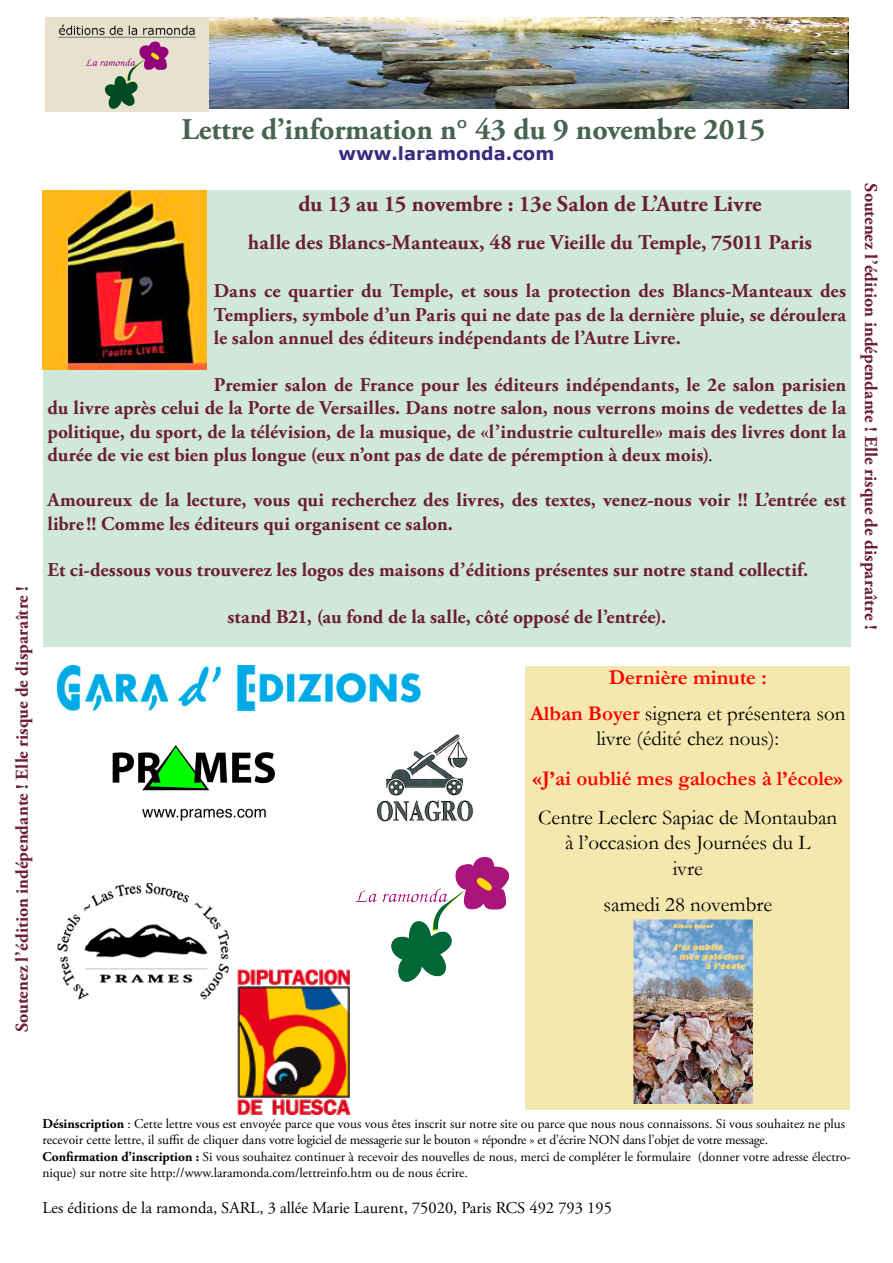
<style>
.page{position:relative;width:893px;height:1263px;background:#fff}
.page>*{position:absolute;margin:0;border:0;box-sizing:border-box;transform-origin:0 0}
.t1{font:700 30px "Adobe Garamond Pro";color:#46644f}
.t2{font:700 22.5px "Adobe Garamond Pro";letter-spacing:-.005em;color:#6b1e35}
.t3{font:21px/25.2px "Garamond";color:#000;text-align:center}
.t4{font:700 21px/36px "Garamond";color:#f00;text-align:center}
.t5{font:700 21px "Adobe Garamond Pro";color:#6b1e35}
.t6{font:700 19.5px/23.4px "Adobe Garamond Pro";letter-spacing:.005em;color:#6b1e35;text-align:justify}
.t7{font:700 18px "Adobe Garamond Pro";color:#6b1e35}
.t8{font:700 18px "Verdana";color:#3b2a7d}
.t9{font:16.5px "Adobe Garamond Pro";color:#000}
.t10{font:13.5px/16.2px "Adobe Garamond Pro";color:#000}
.s1{font-weight:400;font-size:18px;color:#010000}
.s2{font-weight:400;color:#000}
.s3{font-weight:700}
</style>
<div class="page">
<img style="left:209px;top:17px;width:639px;height:92px">
<div style="left:43px;top:190px;width:807px;height:456px;background:#cfe8da"></div>
<img style="left:46px;top:17px;width:163px;height:94px">
<img style="left:57px;top:884px;width:171px;height:116px">
<img style="left:57px;top:666px;width:363px;height:44px">
<img style="left:377px;top:734px;width:96px;height:88px">
<img style="left:112px;top:745px;width:164px;height:76px">
<img style="left:237px;top:969px;width:113px;height:145px">
<img style="left:356px;top:858px;width:152px;height:123px">
<img style="left:42px;top:190px;width:164px;height:179px">
<div style="left:525px;top:666px;width:325px;height:443px;background:#f5e8ae"></div>
<img style="left:633px;top:919px;width:119px;height:184px">
<p class="t7" style="left:12px;top:1032px;width:448px;rotate:-90deg">Soutenez l’édition indépendante ! Elle risque de disparaître !</p>
<h1 class="t1" style="left:181px;top:112px;width:586px">Lettre d’information n° 43 du 9 novembre 2015</h1>
<p class="t8" style="left:339px;top:141px;width:217px">www.laramonda.com</p>
<p class="t2" style="left:298px;top:191px;width:465px">du 13 au 15 novembre : 13e Salon de L’Autre Livre</p>
<p class="t5" style="left:248px;top:230px;width:566px">halle des Blancs-Manteaux, 48 rue Vieille du Temple, 75011 Paris</p>
<p class="t6" style="left:214px;top:280px;width:634px">Dans ce quartier du Temple, et sous la protection des Blancs-Manteaux des Templiers, symbole d’un Paris qui ne date pas de la dernière pluie, se déroulera le salon annuel des éditeurs indépendants de l’Autre Livre.</p>
<p class="t6" style="left:47px;top:373px;width:800px;text-indent:166px">Premier salon de France pour les éditeurs indépendants, le 2e salon parisien du livre après celui de la Porte de Versailles. Dans notre salon, nous verrons moins de vedettes de la politique, du sport, de la télévision, de la musique, de «l’industrie culturelle» mais des livres dont la durée de vie est bien plus longue (eux n’ont pas de date de péremption à deux mois)<span class="s1">.</span></p>
<p class="t6" style="left:47px;top:489px;width:800px">Amoureux de la lecture, vous qui recherchez des livres, des textes, venez-nous voir !! L’entrée est libre !! Comme les éditeurs qui organisent ce salon.</p>
<p class="t6" style="left:47px;top:559px;width:762px">Et ci-dessous vous trouverez les logos des maisons d’éditions présentes sur notre stand collectif.</p>
<p class="t6" style="left:227px;top:606px;width:440px">stand B21, (au fond de la salle, côté opposé de l’entrée).</p>
<p class="t7" style="left:881px;top:183px;width:448px;rotate:90deg">Soutenez l’édition indépendante ! Elle risque de disparaître !</p>
<p class="t4" style="left:530px;top:659px;width:317px">Dernière minute :<br>Alban Boyer <span class="s2">signera et présentera son</span></p>
<p class="t3" style="left:596px;top:725px;width:184px">livre (édité chez nous):</p>
<p class="t4" style="left:532px;top:760px;width:312px">«J’ai oublié mes galoches à l’école»</p>
<p class="t3" style="left:538px;top:804px;width:300px">Centre Leclerc Sapiac de Montauban à l’occasion des Journées du L<br>ivre</p>
<p class="t3" style="left:603px;top:891px;width:170px">samedi 28 novembre</p>
<p class="t10" style="left:43px;top:1116px;width:810px"><span class="s3">Désinscription</span> : Cette lettre vous est envoyée parce que vous vous êtes inscrit sur notre site ou parce que nous nous connaissons. Si vous souhaitez ne plus recevoir cette lettre, il suffit de cliquer dans votre logiciel de messagerie sur le bouton « répondre » et d’écrire NON dans l’objet de votre message.<br><span class="s3">Confirmation d’inscription :</span> Si vous souhaitez continuer à recevoir des nouvelles de nous, merci de compléter le formulaire (donner votre adresse électro&shy;nique) sur notre site http://www.laramonda.com/lettreinfo.htm ou de nous écrire.</p>
<p class="t9" style="left:43px;top:1198px;width:571px">Les éditions de la ramonda, SARL, 3 allée Marie Laurent, 75020, Paris RCS 492 793 195</p>
</div>
